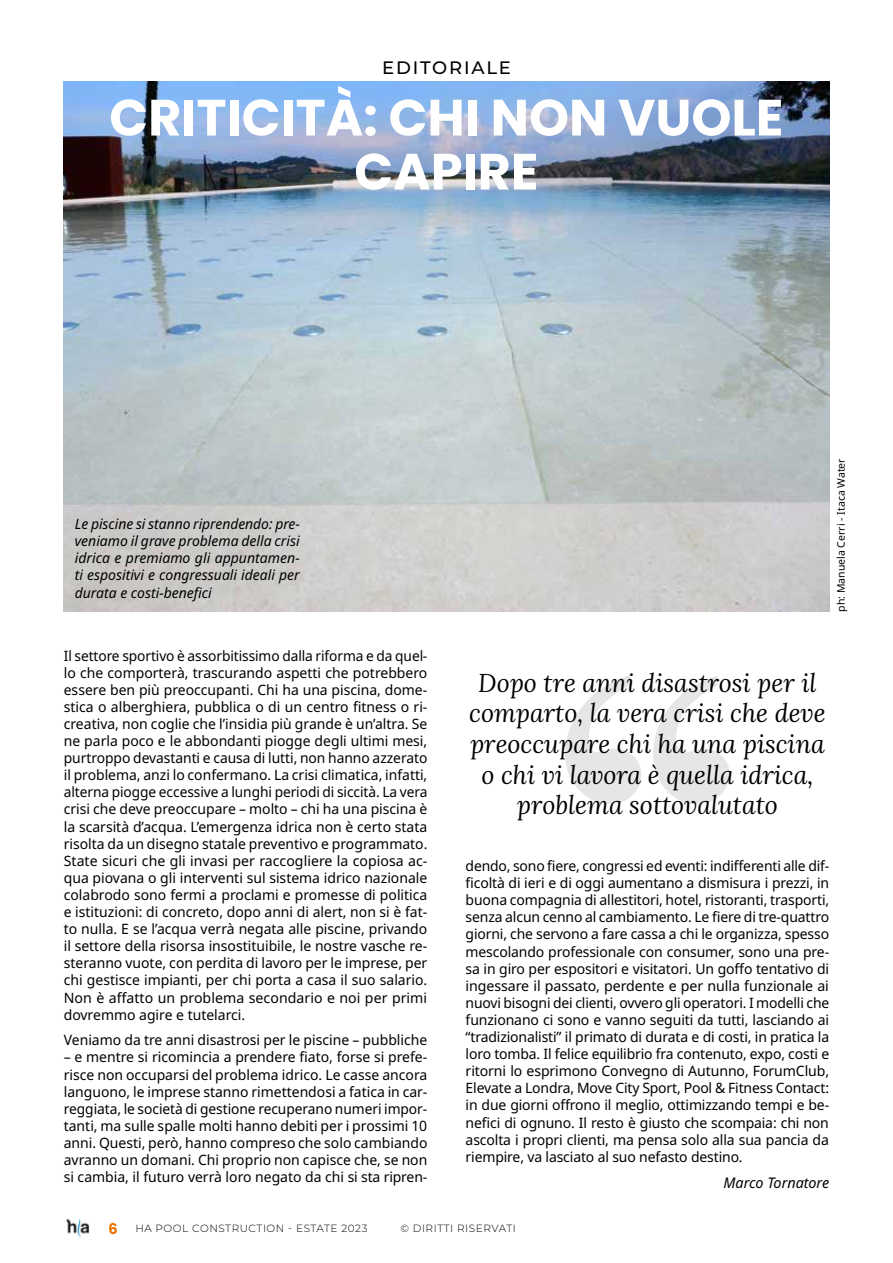
<style>
.page{position:relative;width:893px;height:1263px;background:#fff}
.page>*{position:absolute;margin:0;border:0;box-sizing:border-box;transform-origin:0 0}
.t1{font:700 51px/54px "Poppins";color:#fff;text-align:center}
.t2{font:italic 25.5px/30.6px "Lora";color:#000;text-align:center}
.t3{font:500 18px "Montserrat";letter-spacing:.1em;color:#000}
.t4{font:italic 14.7px "Noto Sans";color:#000}
.t5{font:14.25px/17.1px "Noto Sans";color:#000;text-align:justify}
.t6{font:14.25px/17.1px "Noto Sans";color:#000;text-align:justify;scale:.96 1}
.t7{font:italic 14.25px/17.1px "Noto Sans";color:#000;text-align:justify}
.t8{font:300 10.5px "Montserrat";letter-spacing:.05em;color:#000}
.t9{font:10.5px "Noto Sans";color:#000}
.s1{font-family:"Poppins";font-weight:700;font-size:15px;color:#fff}
</style>
<div class="page">
<img style="left:66px;top:1218px;width:24px;height:20px">
<img style="left:64px;top:82px;width:765px;height:530px">
<svg style="left:565px;top:675px;width:165px;height:129px"></svg>
<p class="t3" style="left:382px;top:55px;width:130px">EDITORIALE</p>
<h1 class="t1" style="left:109px;top:91px;width:676px">CRITICITÀ: CHI NON VUOLE<br>CAPIRE</h1>
<p class="t7" style="left:75px;top:516px;width:227px">Le piscine si stanno riprendendo: pre&shy;veniamo il grave problema della crisi idrica e premiamo gli appuntamen&shy;ti espositivi e congressuali ideali per durata e costi-benefici</p>
<p class="t9" style="left:834px;top:612px;width:155px;rotate:-90deg">ph: Manuela Cerri - Itaca Water</p>
<p class="t6" style="left:64px;top:647px;width:380px">Il settore sportivo è assorbitissimo dalla riforma e da quel&shy;lo che comporterà, trascurando aspetti che potrebbero essere ben più preoccupanti. Chi ha una piscina, dome&shy;stica o alberghiera, pubblica o di un centro fitness o ri&shy;creativa, non coglie che l’insidia più grande è un’altra. Se ne parla poco e le abbondanti piogge degli ultimi mesi, purtroppo devastanti e causa di lutti, non hanno azzerato il problema, anzi lo confermano. La crisi climatica, infatti, alterna piogge eccessive a lunghi periodi di siccità. La vera crisi che deve preoccupare – molto – chi ha una piscina è la scarsità d’acqua. L’emergenza idrica non è certo stata risolta da un disegno statale preventivo e programmato.<br>State sicuri che gli invasi per raccogliere la copiosa ac&shy;qua piovana o gli interventi sul sistema idrico nazionale colabrodo sono fermi a proclami e promesse di politica e istituzioni: di concreto, dopo anni di alert, non si è fat&shy;to nulla. E se l’acqua verrà negata alle piscine, privando il settore della risorsa insostituibile, le nostre vasche re&shy;steranno vuote, con perdita di lavoro per le imprese, per chi gestisce impianti, per chi porta a casa il suo salario.<br>Non è affatto un problema secondario e noi per primi dovremmo agire e tutelarci.</p>
<p class="t5" style="left:64px;top:1032px;width:365px">Veniamo da tre anni disastrosi per le piscine – pubbliche</p>
<p class="t5" style="left:64px;top:1049px;width:365px">– e mentre si ricomincia a prendere fiato, forse si prefe&shy;risce non occuparsi del problema idrico. Le casse ancora languono, le imprese stanno rimettendosi a fatica in car&shy;reggiata, le società di gestione recuperano numeri impor&shy;tanti, ma sulle spalle molti hanno debiti per i prossimi 10 anni. Questi, però, hanno compreso che solo cambiando avranno un domani. Chi proprio non capisce che, se non si cambia, il futuro verrà loro negato da chi si sta ripren-</p>
<h2 class="t2" style="left:469px;top:667px;width:358px">Dopo tre anni disastrosi per il comparto, la vera crisi che deve preoccupare chi ha una piscina o chi vi lavora è quella idrica, problema sottovalutato</h2>
<p class="t5" style="left:466px;top:858px;width:365px">dendo, sono fiere, congressi ed eventi: indifferenti alle dif&shy;ficoltà di ieri e di oggi aumentano a dismisura i prezzi, in buona compagnia di allestitori, hotel, ristoranti, trasporti, senza alcun cenno al cambiamento. Le fiere di tre-quattro giorni, che servono a fare cassa a chi le organizza, spesso mescolando professionale con consumer, sono una pre&shy;sa in giro per espositori e visitatori. Un goffo tentativo di ingessare il passato, perdente e per nulla funzionale ai nuovi bisogni dei clienti, ovvero gli operatori. I modelli che funzionano ci sono e vanno seguiti da tutti, lasciando ai “tradizionalisti” il primato di durata e di costi, in pratica la loro tomba. Il felice equilibrio fra contenuto, expo, costi e ritorni lo esprimono Convegno di Autunno, ForumClub, Elevate a Londra, Move City Sport, Pool &amp; Fitness Contact: in due giorni offrono il meglio, ottimizzando tempi e be&shy;nefici di ognuno. Il resto è giusto che scompaia: chi non ascolta i propri clienti, ma pensa solo alla sua pancia da riempire, va lasciato al suo nefasto destino.</p>
<p class="t4" style="left:723px;top:1172px;width:107px">Marco Tornatore</p>
<p class="t8" style="left:108px;top:1221px;width:261px"><span class="s1">6</span> HA POOL CONSTRUCTION - ESTATE 2023</p>
<p class="t8" style="left:400px;top:1221px;width:117px">© DIRITTI RISERVATI</p>
</div>
